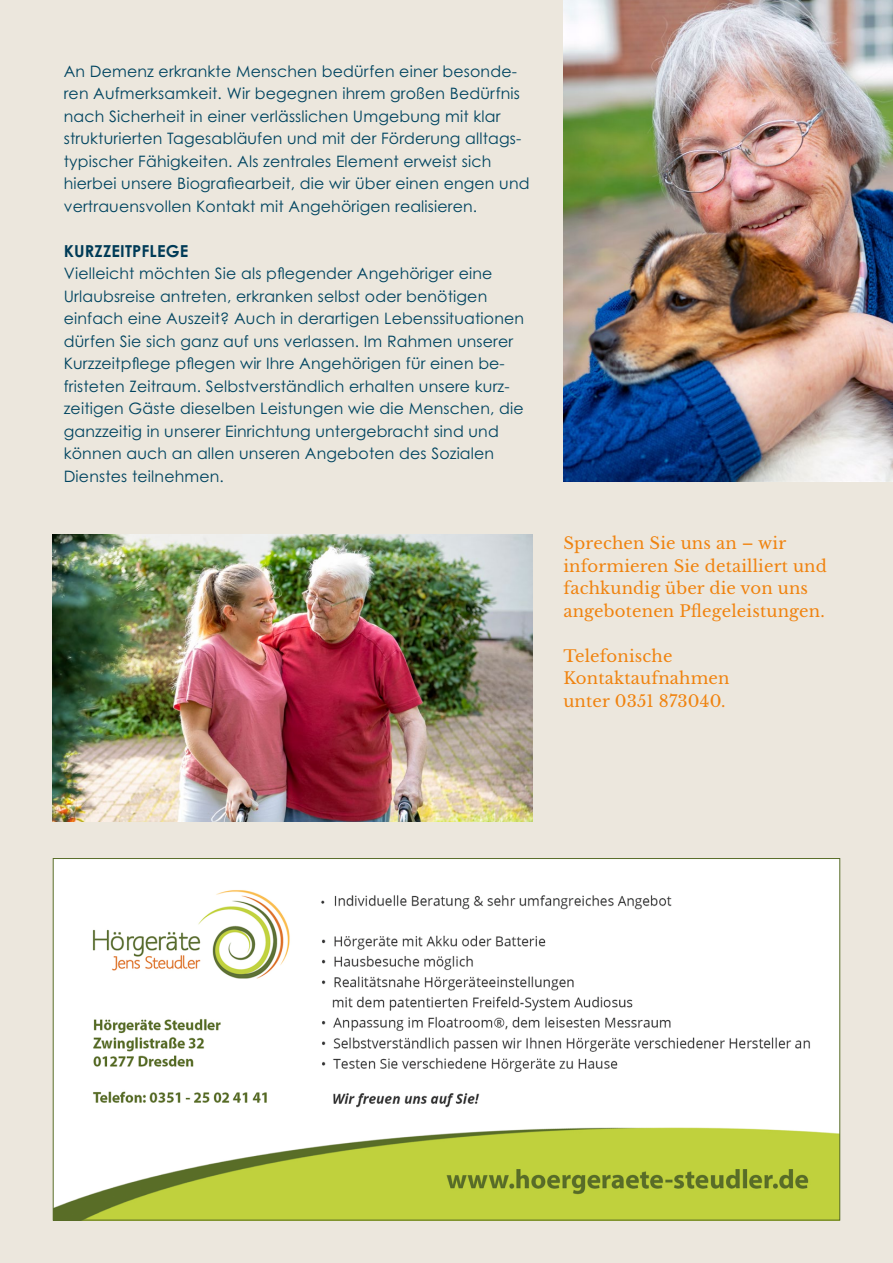
<style>
.page{position:relative;width:893px;height:1263px;background:#ece7dd}
.page>*{position:absolute;margin:0;border:0;box-sizing:border-box;transform-origin:0 0}
.t1{font:16.5px/22.5px "Libre Baskerville";letter-spacing:.01em;color:#f0830f}
.t2{font:700 16.5px "Century Gothic Pro";letter-spacing:.01em;color:#003b57}
.t3{font:15.75px/22.5px "Century Gothic Pro";letter-spacing:.01em;color:#004460}
</style>
<div class="page">
<img style="left:53px;top:534px;width:480px;height:288px">
<img style="left:563px;top:0;width:330px;height:482px">
<img style="left:55px;top:860px;width:783px;height:358px">
<p class="t3" style="left:64px;top:59px;width:467px">An Demenz erkrankte Menschen bedürfen einer besonde&shy;ren Aufmerksamkeit. Wir begegnen ihrem großen Bedürfnis nach Sicherheit in einer verlässlichen Umgebung mit klar strukturierten Tagesabläufen und mit der Förderung alltags&shy;typischer Fähigkeiten. Als zentrales Element erweist sich hierbei unsere Biografiearbeit, die wir über einen engen und vertrauensvollen Kontakt mit Angehörigen realisieren.</p>
<p class="t2" style="left:64px;top:240px;width:126px">KURZZEITPFLEGE</p>
<p class="t3" style="left:64px;top:262px;width:462px">Vielleicht möchten Sie als pflegender Angehöriger eine Urlaubsreise antreten, erkranken selbst oder benötigen einfach eine Auszeit? Auch in derartigen Lebenssituationen dürfen Sie sich ganz auf uns verlassen. Im Rahmen unserer Kurzzeitpflege pflegen wir Ihre Angehörigen für einen be&shy;fristeten Zeitraum. Selbstverständlich erhalten unsere kurz&shy;zeitigen Gäste dieselben Leistungen wie die Menschen, die ganzzeitig in unserer Einrichtung untergebracht sind und können auch an allen unseren Angeboten des Sozialen Dienstes teilnehmen.</p>
<p class="t1" style="left:563px;top:532px;width:265px">Sprechen Sie uns an – wir informieren Sie detailliert und fachkundig über die von uns angebotenen Pflegeleistungen.</p>
<p class="t1" style="left:563px;top:644px;width:168px">Telefonische<br>Kontaktaufnahmen unter 0351 873040.</p>
</div>
